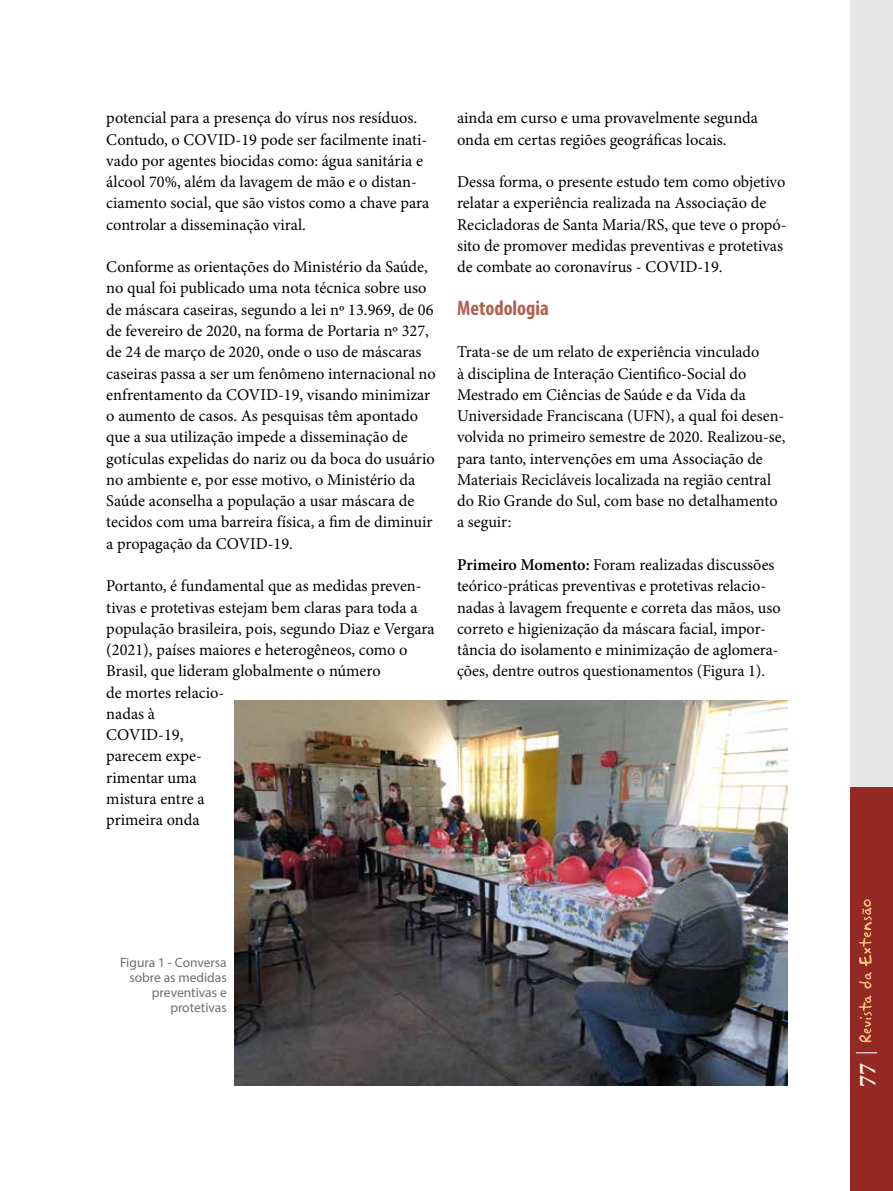
<style>
.page{position:relative;width:893px;height:1191px;background:#fff}
.page>*{position:absolute;margin:0;border:0;box-sizing:border-box;transform-origin:0 0}
.t1{font:700 24px "Minion Pro";color:#fff9e3}
.t2{font:700 condensed 21px "Myriad Pro";color:#b2614f}
.t3{font:16.5px/21.3px "Minion Pro";color:#000}
.t4{font:13.5px/15px "Myriad Pro";color:#706f6f;text-align:right}
.s1{font-weight:600}
</style>
<div class="page">
<div style="left:850px;top:0;width:43px;height:1191px;background:#e6e6e6"></div>
<div style="left:850px;top:787px;width:43px;height:404px;background:#932825"></div>
<img style="left:235px;top:700px;width:553px;height:385px">
<svg style="left:856px;top:1052px;width:21px;height:1px"></svg>
<svg style="left:859px;top:995px;width:13px;height:47px"></svg>
<svg style="left:859px;top:899px;width:13px;height:89px"></svg>
<p class="t3" style="left:106px;top:107px;width:325px">potencial para a presença do vírus nos resíduos.<br>Contudo, o COVID-19 pode ser facilmente inati&shy;vado por agentes biocidas como: água sanitária e álcool 70%, além da lavagem de mão e o distan&shy;ciamento social, que são vistos como a chave para controlar a disseminação viral.</p>
<p class="t3" style="left:106px;top:256px;width:331px">Conforme as orientações do Ministério da Saúde, no qual foi publicado uma nota técnica sobre uso de máscara caseiras, segundo a lei nº 13.969, de 06 de fevereiro de 2020, na forma de Portaria nº 327, de 24 de março de 2020, onde o uso de máscaras caseiras passa a ser um fenômeno internacional no enfrentamento da COVID-19, visando minimizar o aumento de casos. As pesquisas têm apontado que a sua utilização impede a disseminação de gotículas expelidas do nariz ou da boca do usuário no ambiente e, por esse motivo, o Ministério da Saúde aconselha a população a usar máscara de tecidos com uma barreira física, a fim de diminuir a propagação da COVID-19.</p>
<p class="t3" style="left:106px;top:575px;width:330px">Portanto, é fundamental que as medidas preven&shy;tivas e protetivas estejam bem claras para toda a população brasileira, pois, segundo Diaz e Vergara (2021), países maiores e heterogêneos, como o<br>Brasil, que lideram globalmente o número<br>de mortes relacio-<br>nadas à<br>COVID-19,<br>parecem expe-<br>rimentar uma<br>mistura entre a<br>primeira onda</p>
<p class="t3" style="left:457px;top:107px;width:302px">ainda em curso e uma provavelmente segunda onda em certas regiões geográficas locais.</p>
<p class="t3" style="left:457px;top:171px;width:331px">Dessa forma, o presente estudo tem como objetivo relatar a experiência realizada na Associação de Recicladoras de Santa Maria/RS, que teve o propó&shy;sito de promover medidas preventivas e protetivas de combate ao coronavírus - COVID-19.</p>
<p class="t2" style="left:457px;top:295px;width:93px">Metodologia</p>
<p class="t3" style="left:457px;top:341px;width:330px">Trata-se de um relato de experiência vinculado<br>à disciplina de Interação Cientifico-Social do Mestrado em Ciências de Saúde e da Vida da Universidade Franciscana (UFN), a qual foi desen&shy;volvida no primeiro semestre de 2020. Realizou-se, para tanto, intervenções em uma Associação de Materiais Recicláveis localizada na região central do Rio Grande do Sul, com base no detalhamento a seguir:</p>
<p class="t3" style="left:457px;top:554px;width:325px"><span class="s1">Primeiro Momento:</span> Foram realizadas discussões teórico-práticas preventivas e protetivas relacio&shy;nadas à lavagem frequente e correta das mãos, uso correto e higienização da máscara facial, impor&shy;tância do isolamento e minimização de aglomera&shy;ções, dentre outros questionamentos (Figura 1).</p>
<p class="t4" style="left:120px;top:955px;width:108px">Figura 1 - Conversa sobre as medidas preventivas e protetivas</p>
<h1 class="t1" style="left:850px;top:1087px;width:25px;rotate:-90deg">77</h1>
</div>
